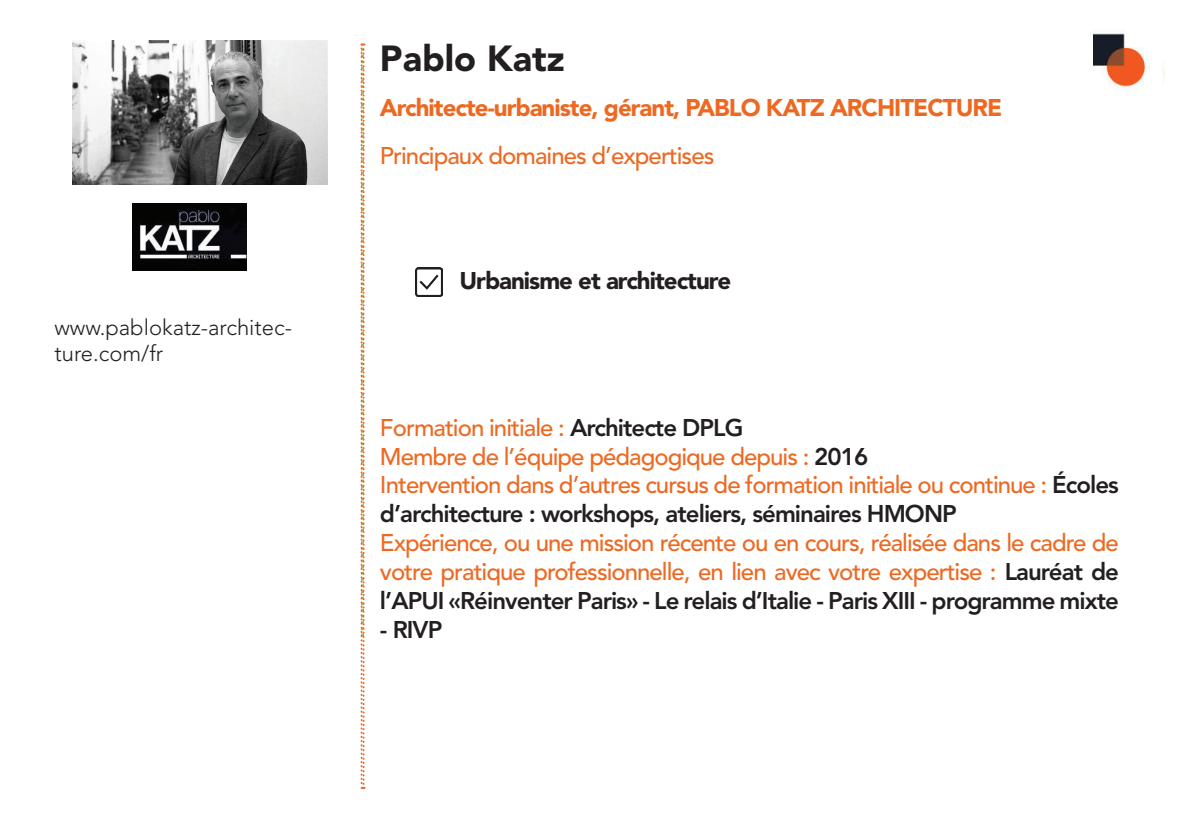
<style>
.page{position:relative;width:1191px;height:840px;background:#fff}
.page>*{position:absolute;margin:0;border:0;box-sizing:border-box;transform-origin:0 0}
.t1{font:900 36px "Avenir LT Std";color:#231f20}
.t2{font:500 24px/28.8px "Avenir LT Std";letter-spacing:-.04em;color:#ed6922}
.t3{font:900 24px "Avenir LT Std";letter-spacing:-.04em;color:#ed6922}
.t4{font:900 24px "Avenir LT Std";letter-spacing:-.04em;color:#231f20}
.t5{font:800 24px "Avenir LT Std";color:#231f20}
.t6{font:300 22px/26.4px "Avenir LT Std";color:#231f20}
.s1{font-weight:800;color:#231f20}
</style>
<div class="page">
<img style="left:72px;top:40px;width:255px;height:144px">
<svg style="left:360px;top:43px;width:4px;height:745px"></svg>
<img style="left:415px;top:267px;width:27px;height:29px">
<img style="left:1092px;top:33px;width:71px;height:57px">
<img style="left:132px;top:204px;width:115px;height:66px">
<p class="t6" style="left:54px;top:314px;width:239px">www.pablokatz-architec&shy;ture.com/fr</p>
<h1 class="t1" style="left:380px;top:36px;width:186px">Pablo Katz</h1>
<p class="t3" style="left:380px;top:93px;width:624px">Architecte-urbaniste, gérant, PABLO KATZ ARCHITECTURE</p>
<p class="t2" style="left:380px;top:142px;width:336px">Principaux domaines d’expertises</p>
<p class="t4" style="left:459px;top:266px;width:273px">Urbanisme et architecture</p>
<p class="t2" style="left:380px;top:413px;width:740px">Formation initiale : <span class="s1">Architecte DPLG<br></span>Membre de l’équipe pédagogique depuis : <span class="s1">2016<br></span>Intervention dans d’autres cursus de formation initiale ou continue : <span class="s1">Écoles d’architecture : workshops, ateliers, séminaires HMONP</span></p>
<p class="t2" style="left:380px;top:528px;width:740px;text-align:justify">Expérience, ou une mission récente ou en cours, réalisée dans le cadre de votre pratique professionnelle, en lien avec votre expertise : <span class="s1">Lauréat de l’APUI «Réinventer Paris» - Le relais d’Italie - Paris XIII - programme mixte</span></p>
<p class="t5" style="left:380px;top:614px;width:64px">- RIVP</p>
</div>
